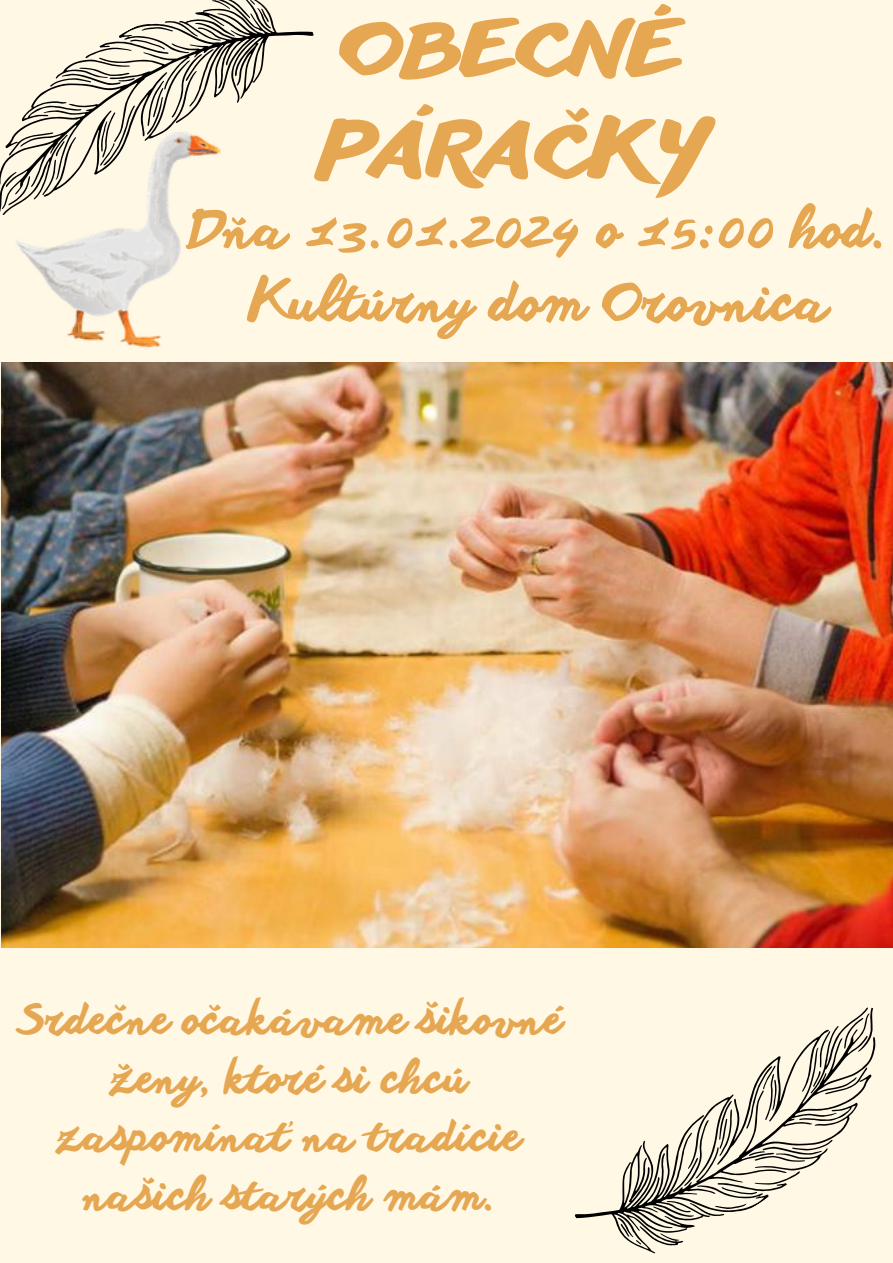
<style>
.page{position:relative;width:893px;height:1263px;background:#fff8e5}
.page>*{position:absolute;margin:0;border:0;box-sizing:border-box;transform-origin:0 0}
.t1{font:900 73.2px/101.9px "Another Shabby";color:#e6a753}
.t2{font:52.5px "Anothershabby";color:#e6a753}
.t3{font:42.08px/58.5px "Anothershabby";color:#e6a753;text-align:center}
</style>
<div class="page">
<img style="left:16px;top:220px;width:165px;height:128px">
<img style="left:2px;top:362px;width:891px;height:586px">
<svg style="left:574px;top:1141px;width:82px;height:113px"></svg>
<svg style="left:653px;top:1007px;width:223px;height:240px"></svg>
<svg style="left:617px;top:1216px;width:24px;height:29px"></svg>
<svg style="left:147px;top:0;width:167px;height:220px"></svg>
<svg style="left:0;top:0;width:235px;height:215px"></svg>
<svg style="left:250px;top:0;width:21px;height:30px"></svg>
<p class="t1" style="left:320px;top:8px;width:385px">OBECNÉ<br>PÁRAČKY</p>
<p class="t2" style="left:191px;top:200px;width:698px">Dňa 13.01.2024 o 15:00 hod.</p>
<p class="t2" style="left:249px;top:273px;width:582px">Kultúrny dom Orovnica</p>
<p class="t3" style="left:18px;top:995px;width:546px">Srdečne očakávame šikovné ženy, ktoré si chcú zaspomínať na tradície našich starých mám.</p>
</div>
